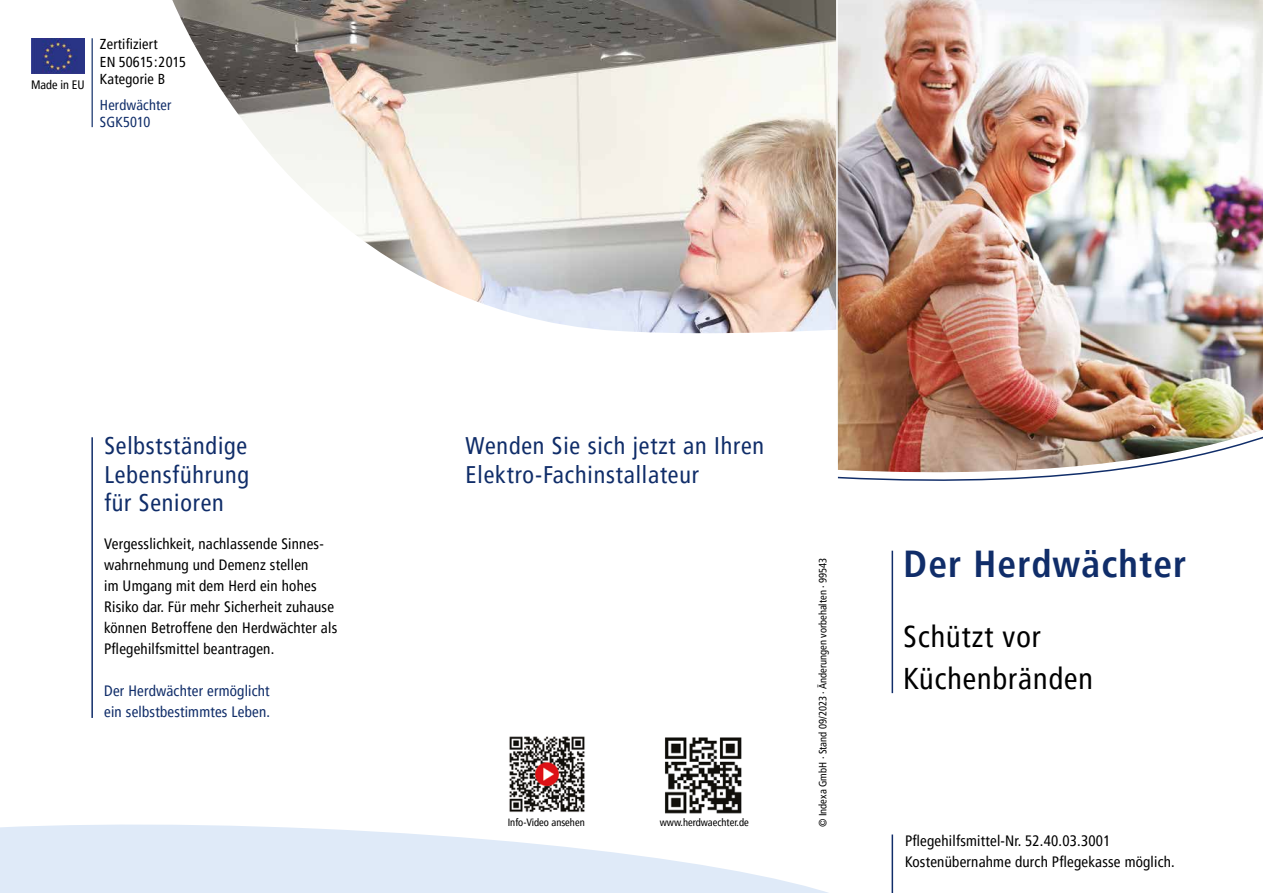
<style>
.page{position:relative;width:1263px;height:893px;background:#fff}
.page>*{position:absolute;margin:0;border:0;box-sizing:border-box;transform-origin:0 0}
.t1{font:700 condensed 37.5px "Frutiger LT Pro";letter-spacing:.03em;color:#102d69}
.t2{font:condensed 30px/42px "Frutiger LT Pro";letter-spacing:.035em;color:#000}
.t3{font:condensed 24px/28.8px "Frutiger LT Pro";letter-spacing:.035em;color:#102d69}
.t4{font:condensed 15px/21px "Frutiger LT Pro";letter-spacing:.015em;color:#000}
.t5{font:condensed 15px/21px "Frutiger LT Pro";letter-spacing:.015em;color:#102d69}
.t6{font:condensed 14.4px/17.2px "Frutiger LT Pro";letter-spacing:.015em;color:#000}
.t7{font:condensed 14.4px/17.2px "Frutiger LT Pro";letter-spacing:.015em;color:#102d69}
.t8{font:condensed 12.15px "Frutiger LT Pro";color:#000}
.t9{font:condensed 10.5px "Frutiger LT Pro";color:#000}
</style>
<div class="page">
<hr style="left:891px;top:551px;width:2px;height:142px;background:#102d69">
<hr style="left:891px;top:834px;width:2px;height:59px;background:#102d69">
<img style="left:509px;top:736px;width:76px;height:76px">
<img style="left:665px;top:737px;width:77px;height:77px">
<img style="left:172px;top:0;width:664px;height:334px">
<hr style="left:91px;top:437px;width:2px;height:281px;background:#102d69">
<hr style="left:92px;top:38px;width:1px;height:89px;background:#102d69">
<svg style="left:0;top:824px;width:828px;height:69px;fill:#dfeaf8"></svg>
<img style="left:31px;top:38px;width:53px;height:36px">
<svg style="left:838px;top:474px;width:246px;height:7px"></svg>
<img style="left:838px;top:0;width:425px;height:474px">
<p class="t8" style="left:31px;top:78px;width:55px">Made in EU</p>
<p class="t6" style="left:100px;top:36px;width:88px">Zertifiziert<br>EN 50615:2015<br>Kategorie B</p>
<p class="t7" style="left:100px;top:96px;width:73px">Herdwächter<br>SGK5010</p>
<h3 class="t3" style="left:104px;top:431px;width:146px;text-align:justify">Selbstständige Lebensführung für Senioren</h3>
<p class="t4" style="left:104px;top:534px;width:235px">Vergesslichkeit, nachlassende Sinnes&shy;wahrnehmung und Demenz stellen<br>im Umgang mit dem Herd ein hohes Risiko dar. Für mehr Sicherheit zuhause können Betroffene den Herdwächter als Pflegehilfsmittel beantragen.</p>
<p class="t5" style="left:104px;top:681px;width:167px">Der Herdwächter ermöglicht ein selbstbestimmtes Leben.</p>
<h3 class="t3" style="left:466px;top:431px;width:300px">Wenden Sie sich jetzt an Ihren<br>Elektro-Fachinstallateur</h3>
<p class="t9" style="left:508px;top:816px;width:78px">Info-Video ansehen</p>
<p class="t9" style="left:660px;top:816px;width:91px">www.herdwaechter.de</p>
<p class="t9" style="left:817px;top:827px;width:271px;rotate:-90deg">© Indexa GmbH · Stand 09/2023 · Änderungen vorbehalten · 99543</p>
<h1 class="t1" style="left:904px;top:541px;width:284px">Der Herdwächter</h1>
<h2 class="t2" style="left:904px;top:616px;width:191px">Schützt vor<br>Küchenbränden</h2>
<p class="t4" style="left:905px;top:830px;width:271px">Pflegehilfsmittel-Nr. 52.40.03.3001<br>Kostenübernahme durch Pflegekasse möglich.</p>
</div>
